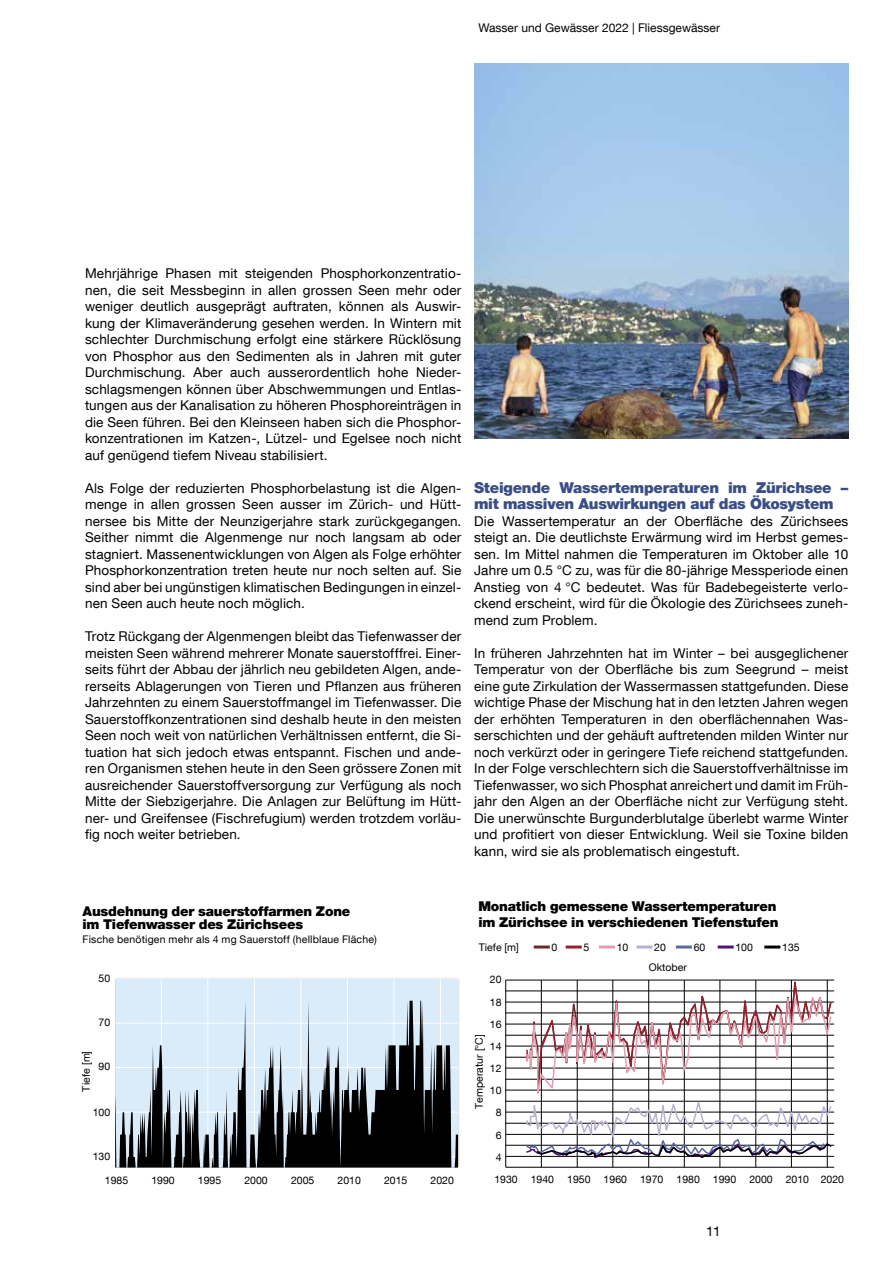
<style>
.page{position:relative;width:893px;height:1263px;background:#fff}
.page>*{position:absolute;margin:0;border:0;box-sizing:border-box;transform-origin:0 0}
.t1{font:900 15px/16.5px "Helvetica Neue LT Com";letter-spacing:-.015em;color:#3a4e86}
.t2{font:13.5px/16.5px "Helvetica Neue LT Com";letter-spacing:.01em;color:#000;text-align:justify}
.t3{font:900 13.5px/13.5px "Helvetica Neue LT Com";letter-spacing:-.015em;color:#000}
.t4{font:12px "Helvetica Neue LT Com";color:#000}
.t5{font:10.5px/22.2px "Helvetica Neue LT Com";color:#000}
.t6{font:10.5px "Helvetica Neue LT Com";letter-spacing:.02em;color:#000}
</style>
<div class="page">
<img style="left:474px;top:64px;width:374px;height:374px">
<div style="left:115px;top:978px;width:344px;height:190px;background:#daebfa"></div>
<hr style="left:161px;top:978px;width:1px;height:190px;background:#fff">
<hr style="left:207px;top:978px;width:1px;height:190px;background:#fff">
<hr style="left:254px;top:978px;width:1px;height:190px;background:#fff">
<hr style="left:300px;top:978px;width:1px;height:190px;background:#fff">
<hr style="left:347px;top:978px;width:1px;height:190px;background:#fff">
<hr style="left:394px;top:978px;width:1px;height:190px;background:#fff">
<hr style="left:440px;top:978px;width:1px;height:190px;background:#fff">
<svg style="left:117px;top:1001px;width:340px;height:165px"></svg>
<div style="left:114px;top:977px;width:346px;height:192px;border:2px solid #fff"></div>
<hr style="left:506px;top:1156px;width:328px;height:1px;background:#000">
<hr style="left:506px;top:1145px;width:328px;height:1px;background:#000">
<hr style="left:506px;top:1134px;width:328px;height:1px;background:#000">
<hr style="left:506px;top:1123px;width:328px;height:1px;background:#000">
<hr style="left:506px;top:1112px;width:328px;height:1px;background:#000">
<hr style="left:506px;top:1101px;width:328px;height:1px;background:#000">
<hr style="left:506px;top:1090px;width:328px;height:1px;background:#000">
<hr style="left:506px;top:1079px;width:328px;height:1px;background:#000">
<hr style="left:506px;top:1068px;width:328px;height:1px;background:#000">
<hr style="left:506px;top:1057px;width:328px;height:1px;background:#000">
<hr style="left:506px;top:1046px;width:328px;height:1px;background:#000">
<hr style="left:506px;top:1035px;width:328px;height:1px;background:#000">
<hr style="left:506px;top:1024px;width:328px;height:1px;background:#000">
<hr style="left:506px;top:1013px;width:328px;height:1px;background:#000">
<hr style="left:506px;top:1002px;width:328px;height:1px;background:#000">
<hr style="left:506px;top:991px;width:328px;height:1px;background:#000">
<hr style="left:506px;top:980px;width:328px;height:1px;background:#000">
<hr style="left:541px;top:980px;width:1px;height:187px;background:#000">
<hr style="left:577px;top:980px;width:1px;height:187px;background:#000">
<hr style="left:613px;top:980px;width:1px;height:187px;background:#000">
<hr style="left:648px;top:980px;width:1px;height:187px;background:#000">
<hr style="left:684px;top:980px;width:1px;height:187px;background:#000">
<hr style="left:720px;top:980px;width:1px;height:187px;background:#000">
<hr style="left:755px;top:980px;width:1px;height:187px;background:#000">
<hr style="left:791px;top:980px;width:1px;height:187px;background:#000">
<hr style="left:827px;top:980px;width:1px;height:187px;background:#000">
<hr style="left:505px;top:980px;width:1px;height:187px;background:#000">
<hr style="left:506px;top:1167px;width:328px;height:1px;background:#000">
<svg style="left:525px;top:979px;width:308px;height:180px"></svg>
<svg style="left:535px;top:945px;width:13px;height:3px"></svg>
<svg style="left:567px;top:945px;width:13px;height:3px"></svg>
<svg style="left:600px;top:945px;width:13px;height:3px"></svg>
<svg style="left:638px;top:945px;width:13px;height:3px"></svg>
<svg style="left:677px;top:945px;width:13px;height:3px"></svg>
<svg style="left:719px;top:945px;width:13px;height:3px"></svg>
<svg style="left:766px;top:945px;width:13px;height:3px"></svg>
<p class="t4" style="left:478px;top:20px;width:243px">Wasser und Gewässer 2022 | Fliessgewässer</p>
<p class="t2" style="left:85px;top:265px;width:378px">Mehrjährige Phasen mit steigenden Phosphorkonzentratio&shy;nen, die seit Messbeginn in allen grossen Seen mehr oder weniger deutlich ausgeprägt auftraten, können als Auswir&shy;kung der Klimaveränderung gesehen werden. In Wintern mit schlechter Durchmischung erfolgt eine stärkere Rücklösung von Phosphor aus den Sedimenten als in Jahren mit guter Durchmischung. Aber auch ausserordentlich hohe Nieder&shy;schlagsmengen können über Abschwemmungen und Entlas&shy;tungen aus der Kanalisation zu höheren Phosphoreinträgen in die Seen führen. Bei den Kleinseen haben sich die Phosphor&shy;konzentrationen im Katzen-, Lützel- und Egelsee noch nicht auf genügend tiefem Niveau stabilisiert.</p>
<p class="t2" style="left:85px;top:479px;width:378px">Als Folge der reduzierten Phosphorbelastung ist die Algen&shy;menge in allen grossen Seen ausser im Zürich- und Hütt&shy;nersee bis Mitte der Neunzigerjahre stark zurückgegangen.<br>Seither nimmt die Algenmenge nur noch langsam ab oder stagniert. Massenentwicklungen von Algen als Folge erhöhter Phosphorkonzentration treten heute nur noch selten auf. Sie sind aber bei ungünstigen klimatischen Bedingungen in einzel&shy;nen Seen auch heute noch möglich.</p>
<p class="t2" style="left:85px;top:628px;width:378px">Trotz Rückgang der Algenmengen bleibt das Tiefenwasser der meisten Seen während mehrerer Monate sauerstofffrei. Einer&shy;seits führt der Abbau der jährlich neu gebildeten Algen, ande&shy;rerseits Ablagerungen von Tieren und Pflanzen aus früheren Jahrzehnten zu einem Sauerstoffmangel im Tiefenwasser. Die Sauerstoffkonzentrationen sind deshalb heute in den meisten Seen noch weit von natürlichen Verhältnissen entfernt, die Si&shy;tuation hat sich jedoch etwas entspannt. Fischen und ande&shy;ren Organismen stehen heute in den Seen grössere Zonen mit ausreichender Sauerstoffversorgung zur Verfügung als noch Mitte der Siebzigerjahre. Die Anlagen zur Belüftung im Hütt&shy;ner- und Greifensee (Fischrefugium) werden trotzdem vorläu&shy;fig noch weiter betrieben.</p>
<p class="t1" style="left:474px;top:479px;width:376px">Steigende Wassertemperaturen im Zürichsee – mit massiven Auswirkungen auf das Ökosystem</p>
<p class="t2" style="left:474px;top:512px;width:376px">Die Wassertemperatur an der Oberfläche des Zürichsees steigt an. Die deutlichste Erwärmung wird im Herbst gemes&shy;sen. Im Mittel nahmen die Temperaturen im Oktober alle 10<br>Jahre um 0.5 °C zu, was für die 80-jährige Messperiode einen Anstieg von 4 °C bedeutet. Was für Badebegeisterte verlo&shy;ckend erscheint, wird für die Ökologie des Zürichsees zuneh&shy;mend zum Problem.</p>
<p class="t2" style="left:474px;top:644px;width:376px">In früheren Jahrzehnten hat im Winter – bei ausgeglichener Temperatur von der Oberfläche bis zum Seegrund – meist eine gute Zirkulation der Wassermassen stattgefunden. Diese wichtige Phase der Mischung hat in den letzten Jahren wegen der erhöhten Temperaturen in den oberflächennahen Was&shy;serschichten und der gehäuft auftretenden milden Winter nur noch verkürzt oder in geringere Tiefe reichend stattgefunden.<br>In der Folge verschlechtern sich die Sauerstoffverhältnisse im Tiefenwasser, wo sich Phosphat anreichert und damit im Früh&shy;jahr den Algen an der Oberfläche nicht zur Verfügung steht.<br>Die unerwünschte Burgunderblutalge überlebt warme Winter und profitiert von dieser Entwicklung. Weil sie Toxine bilden kann, wird sie als problematisch eingestuft.</p>
<p class="t3" style="left:83px;top:904px;width:269px">Ausdehnung der sauerstoffarmen Zone im Tiefenwasser des Zürichsees</p>
<p class="t6" style="left:83px;top:933px;width:296px">Fische benötigen mehr als 4 mg Sauerstoff (hellblaue Fläche)</p>
<p class="t5" style="left:99px;top:967px;width:13px">50</p>
<p class="t5" style="left:99px;top:1011px;width:13px">70</p>
<p class="t5" style="left:99px;top:1055px;width:13px">90</p>
<p class="t5" style="left:93px;top:1101px;width:19px">100</p>
<p class="t5" style="left:93px;top:1145px;width:19px">130</p>
<p class="t5" style="left:105px;top:1169px;width:25px">1985</p>
<p class="t5" style="left:151px;top:1169px;width:25px">1990</p>
<p class="t5" style="left:198px;top:1169px;width:25px">1995</p>
<p class="t5" style="left:244px;top:1169px;width:25px">2000</p>
<p class="t5" style="left:291px;top:1169px;width:25px">2005</p>
<p class="t5" style="left:338px;top:1169px;width:25px">2010</p>
<p class="t5" style="left:384px;top:1169px;width:25px">2015</p>
<p class="t5" style="left:431px;top:1169px;width:25px">2020</p>
<p class="t5" style="left:75px;top:1091px;width:42px;rotate:-90deg">Tiefe [m]</p>
<p class="t3" style="left:478px;top:897px;width:302px;line-height:16.5px">Monatlich gemessene Wassertemperaturen im Zürichsee in verschiedenen Tiefenstufen</p>
<p class="t5" style="left:479px;top:935px;width:42px">Tiefe [m]</p>
<p class="t5" style="left:552px;top:935px;width:7px">0</p>
<p class="t5" style="left:583px;top:935px;width:7px">5</p>
<p class="t5" style="left:617px;top:935px;width:13px">10</p>
<p class="t5" style="left:654px;top:935px;width:13px">20</p>
<p class="t5" style="left:694px;top:935px;width:13px">60</p>
<p class="t5" style="left:735px;top:935px;width:19px">100</p>
<p class="t5" style="left:782px;top:935px;width:19px">135</p>
<p class="t5" style="left:490px;top:968px;width:13px">20</p>
<p class="t5" style="left:490px;top:990px;width:13px">18</p>
<p class="t5" style="left:490px;top:1013px;width:13px">16</p>
<p class="t5" style="left:468px;top:1108px;width:76px;rotate:-90deg">Temperatur [°C]</p>
<p class="t5" style="left:490px;top:1035px;width:13px">14</p>
<p class="t5" style="left:490px;top:1057px;width:13px">12</p>
<p class="t5" style="left:490px;top:1079px;width:13px">10</p>
<p class="t5" style="left:496px;top:1101px;width:7px">8</p>
<p class="t5" style="left:496px;top:1123px;width:7px">6<br>4</p>
<p class="t5" style="left:649px;top:956px;width:40px">Oktober</p>
<p class="t5" style="left:494px;top:1168px;width:351px">1930 1940 1950 1960 1970 1980 1990 2000 2010 2020</p>
<p class="t2" style="left:706px;top:1223px;width:16px">11</p>
</div>
